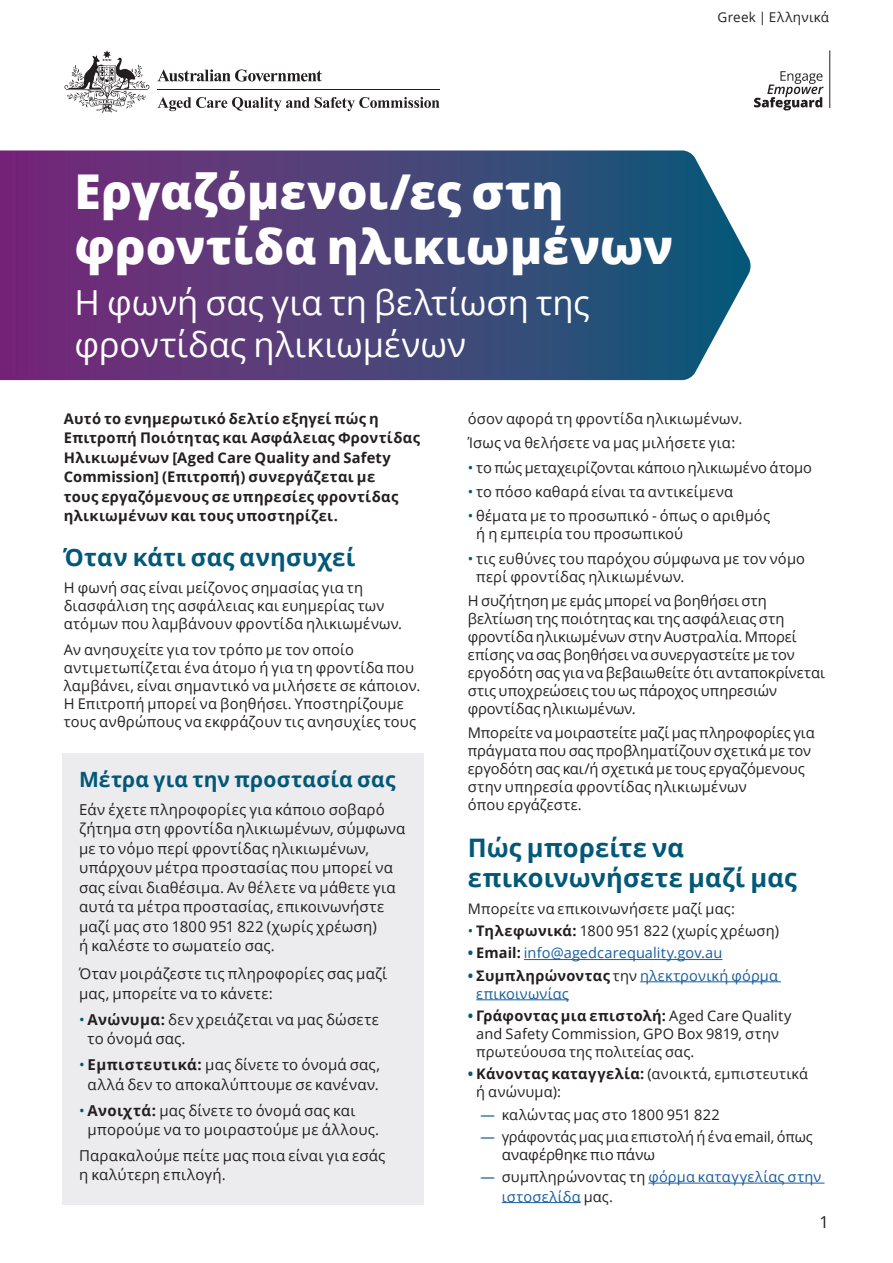
<style>
.page{position:relative;width:893px;height:1263px;background:#fff}
.page>*{position:absolute;margin:0;border:0;box-sizing:border-box;transform-origin:0 0}
.t1{font:800 48px/55.5px "Open Sans";letter-spacing:.005em;color:#fff}
.t2{font:34.5px/42px "Open Sans";color:#fff}
.t3{font:700 25.5px/30px "Open Sans";letter-spacing:.005em;color:#015878}
.t4{font:700 24px "Open Sans";letter-spacing:.01em;color:#015878}
.t5{font:700 21px "Open Sans";letter-spacing:.015em;color:#015878}
.t6{font:16.5px "Open Sans";color:#231f20}
.Body_text{font:15px/19.5px "Open Sans";letter-spacing:.015em;color:#231f20}
.Body_text-2{font:15px "Open Sans";letter-spacing:-.005em;color:#231f20}
.Body_text-3{font:14.7px/18px "Open Sans";letter-spacing:.01em;color:#231f20}
.Body_text-4{font:700 14.7px/19.5px "Open Sans";letter-spacing:.02em;color:#231f20}
.Body_text-5{font:14.55px/18px "Open Sans";letter-spacing:.01em;color:#231f20}
.t7{font:14.55px/18px "Open Sans";letter-spacing:.015em;color:#175d9e}
.t8{font:13.5px "Open Sans";letter-spacing:.015em;color:#231f20}
.s1{color:#015878}
.s2{font-weight:700}
.s3{font-size:14.55px}
.s4{font-weight:700;color:#015878}
.s5{font-weight:700;color:#231f20}
.s6{color:#231f20}
</style>
<div class="page">
<svg style="left:0;top:150px;width:751px;height:230px;background:#50487e"></svg>
<div style="left:62px;top:753px;width:361px;height:451px;background:#ececee"></div>
<hr style="left:524px;top:959px;width:198px;height:1px;background:#175d9e">
<hr style="left:640px;top:981px;width:141px;height:1px;background:#175d9e">
<hr style="left:476px;top:999px;width:93px;height:1px;background:#175d9e">
<hr style="left:648px;top:1183px;width:176px;height:1px;background:#175d9e">
<hr style="left:502px;top:1202px;width:79px;height:1px;background:#175d9e">
<svg style="left:157px;top:97px;width:282px;height:14px"></svg>
<svg style="left:157px;top:69px;width:165px;height:13px"></svg>
<svg style="left:64px;top:50px;width:86px;height:63px"></svg>
<hr style="left:157px;top:89px;width:282px;height:1px;background:#231f20">
<svg style="left:754px;top:71px;width:70px;height:39px"></svg>
<hr style="left:829px;top:50px;width:1px;height:58px;background:#231f20">
<p class="t8" style="left:718px;top:8px;width:113px">Greek | Eλληνικά</p>
<h1 class="t1" style="left:74px;top:161px;width:600px">Εργαζόμενοι/ες στη φροντίδα ηλικιωμένων</h1>
<h1 class="t2" style="left:74px;top:281px;width:517px">Η φωνή σας για τη βελτίωση της φροντίδας ηλικιωμένων</h1>
<p class="Body_text-4" style="left:64px;top:408px;width:358px">Αυτό το ενημερωτικό δελτίο εξηγεί πώς η Επιτροπή Ποιότητας και Ασφάλειας Φροντίδας Ηλικιωμένων [Aged Care Quality and Safety Commission] (Επιτροπή) συνεργάζεται με<br>τους εργαζόμενους σε υπηρεσίες φροντίδας ηλικιωμένων και τους υποστηρίζει.</p>
<h2 class="t4" style="left:64px;top:541px;width:293px">Όταν κάτι σας ανησυχεί</h2>
<p class="Body_text-3" style="left:64px;top:578px;width:340px">Η φωνή σας είναι μείζονος σημασίας για τη διασφάλιση της ασφάλειας και ευημερίας των ατόμων που λαμβάνουν φροντίδα ηλικιωμένων.</p>
<p class="Body_text-3" style="left:64px;top:640px;width:358px">Αν ανησυχείτε για τον τρόπο με τον οποίο αντιμετωπίζεται ένα άτομο ή για τη φροντίδα που λαμβάνει, είναι σημαντικό να μιλήσετε σε κάποιον.<br>Η Επιτροπή μπορεί να βοηθήσει. Υποστηρίζουμε τους ανθρώπους να εκφράζουν τις ανησυχίες τους</p>
<h3 class="t5" style="left:79px;top:764px;width:318px">Μέτρα για την προστασία σας</h3>
<p class="Body_text" style="left:79px;top:799px;width:328px">Εάν έχετε πληροφορίες για κάποιο σοβαρό ζήτημα στη φροντίδα ηλικιωμένων, σύμφωνα με το νόμο περί φροντίδας ηλικιωμένων, υπάρχουν μέτρα προστασίας που μπορεί να σας είναι διαθέσιμα. Αν θέλετε να μάθετε για αυτά τα μέτρα προστασίας, επικοινωνήστε μαζί μας στο 1800 951 822 (χωρίς χρέωση)<br>ή καλέστε το σωματείο σας.</p>
<p class="Body_text" style="left:79px;top:964px;width:310px">Όταν μοιράζεστε τις πληροφορίες σας μαζί μας, μπορείτε να το κάνετε:</p>
<p class="Body_text" style="left:88px;top:1009px;width:293px;text-indent:-9px"><span class="s1">•</span> <span class="s2">Ανώνυμα:</span> δεν χρειάζεται να μας δώσετε το όνομά σας.</p>
<p class="Body_text" style="left:79px;top:1054px;width:303px;text-align:center"><span class="s1">•</span> <span class="s2">Εμπιστευτικά:</span> μας δίνετε το όνομά σας, αλλά δεν το αποκαλύπτουμε σε κανέναν.</p>
<p class="Body_text" style="left:88px;top:1100px;width:293px;text-indent:-9px"><span class="s1">•</span> <span class="s2">Ανοιχτά:</span> μας δίνετε το όνομά σας και μπορούμε να το μοιραστούμε με άλλους.</p>
<p class="Body_text" style="left:79px;top:1145px;width:308px">Παρακαλούμε πείτε μας ποια είναι για εσάς η καλύτερη επιλογή.</p>
<p class="Body_text-3" style="left:468px;top:409px;width:276px">όσον αφορά τη φροντίδα ηλικιωμένων.</p>
<p class="Body_text-3" style="left:468px;top:433px;width:269px"><span class="s3">Ί</span>σως να θελήσετε να μας μιλήσετε για:</p>
<p class="Body_text-3" style="left:468px;top:458px;width:346px"><span class="s1">•</span> το πώς μεταχειρίζονται κάποιο ηλικιωμένο άτομο</p>
<p class="Body_text-3" style="left:468px;top:482px;width:267px"><span class="s1">•</span> το πόσο καθαρά είναι τα αντικείμενα</p>
<p class="Body_text-3" style="left:476px;top:506px;width:295px;text-indent:-9px"><span class="s1">•</span> θέματα με το προσωπικό - όπως ο αριθμός ή η εμπειρία του προσωπικού</p>
<p class="Body_text-3" style="left:476px;top:549px;width:330px;text-indent:-9px"><span class="s1">•</span> τις ευθύνες του παρόχου σύμφωνα με τον νόμο περί φροντίδας ηλικιωμένων.</p>
<p class="Body_text-3" style="left:468px;top:591px;width:359px">Η συζήτηση με εμάς μπορεί να βοηθήσει στη βελτίωση της ποιότητας και της ασφάλειας στη φροντίδα ηλικιωμένων στην Αυστραλία. Μπορεί επίσης να σας βοηθήσει να συνεργαστείτε με τον εργοδότη σας για να βεβαιωθείτε ότι ανταποκρίνεται στις υποχρεώσεις του ως πάροχος υπηρεσιών φροντίδας ηλικιωμένων.</p>
<p class="Body_text-3" style="left:468px;top:724px;width:349px">Μπορείτε να μοιραστείτε μαζί μας πληροφορίες για πράγματα που σας προβληματίζουν σχετικά με τον εργοδότη σας και/ή σχετικά με τους εργαζόμενους στην υπηρεσία φροντίδας ηλικιωμένων<br>όπου εργάζεστε.</p>
<h2 class="t3" style="left:468px;top:832px;width:331px">Πώς μπορείτε να επικοινωνήσετε μαζί μας</h2>
<p class="Body_text-5" style="left:468px;top:899px;width:269px">Μπορείτε να επικοινωνήσετε μαζί μας:</p>
<p class="Body_text-5" style="left:468px;top:921px;width:313px"><span class="s1">•</span> <span class="s2">Τηλεφωνικά:</span> 1800 951 822 (χωρίς χρέωση)</p>
<p class="t7" style="left:468px;top:944px;width:256px"><span class="s4">•</span> <span class="s5">Email:</span> info@agedcarequality.gov.au</p>
<p class="t7" style="left:476px;top:966px;width:303px;text-indent:-9px"><span class="s4">•</span> <span class="s5">Συμπληρώνοντας</span> <span class="s6">την</span> ηλεκτρονική φόρμα επικοινωνίας</p>
<p class="Body_text-5" style="left:476px;top:1006px;width:317px;text-indent:-9px"><span class="s4">•</span> <span class="s2">Γράφοντας μια επιστολή:</span> Aged Care Quality and Safety Commission, GPO Box 9819, στην πρωτεύουσα της πολιτείας σας.</p>
<p class="Body_text-5" style="left:476px;top:1064px;width:333px;text-indent:-9px"><span class="s4">•</span> <span class="s2">Κάνοντας καταγγελία:</span> (ανοικτά, εμπιστευτικά ή ανώνυμα):</p>
<p class="Body_text-5" style="left:480px;top:1105px;width:241px"><span class="s1">—</span> καλώντας μας στο 1800 951 822</p>
<p class="Body_text-5" style="left:480px;top:1127px;width:334px"><span class="s1">—</span> γράφοντάς μας μια επιστολή ή ένα email, όπως</p>
<p class="Body_text-2" style="left:502px;top:1144px;width:155px">αναφέρθηκε πιο πάνω</p>
<p class="t7" style="left:502px;top:1166px;width:321px;line-height:19.5px;text-indent:-21px"><span class="s1">—</span> <span class="s6">συμπληρώνοντας τη</span> φόρμα καταγγελίας στην ιστοσελίδα <span class="s6">μας.</span></p>
<p class="t6" style="left:819px;top:1210px;width:11px">1</p>
</div>
